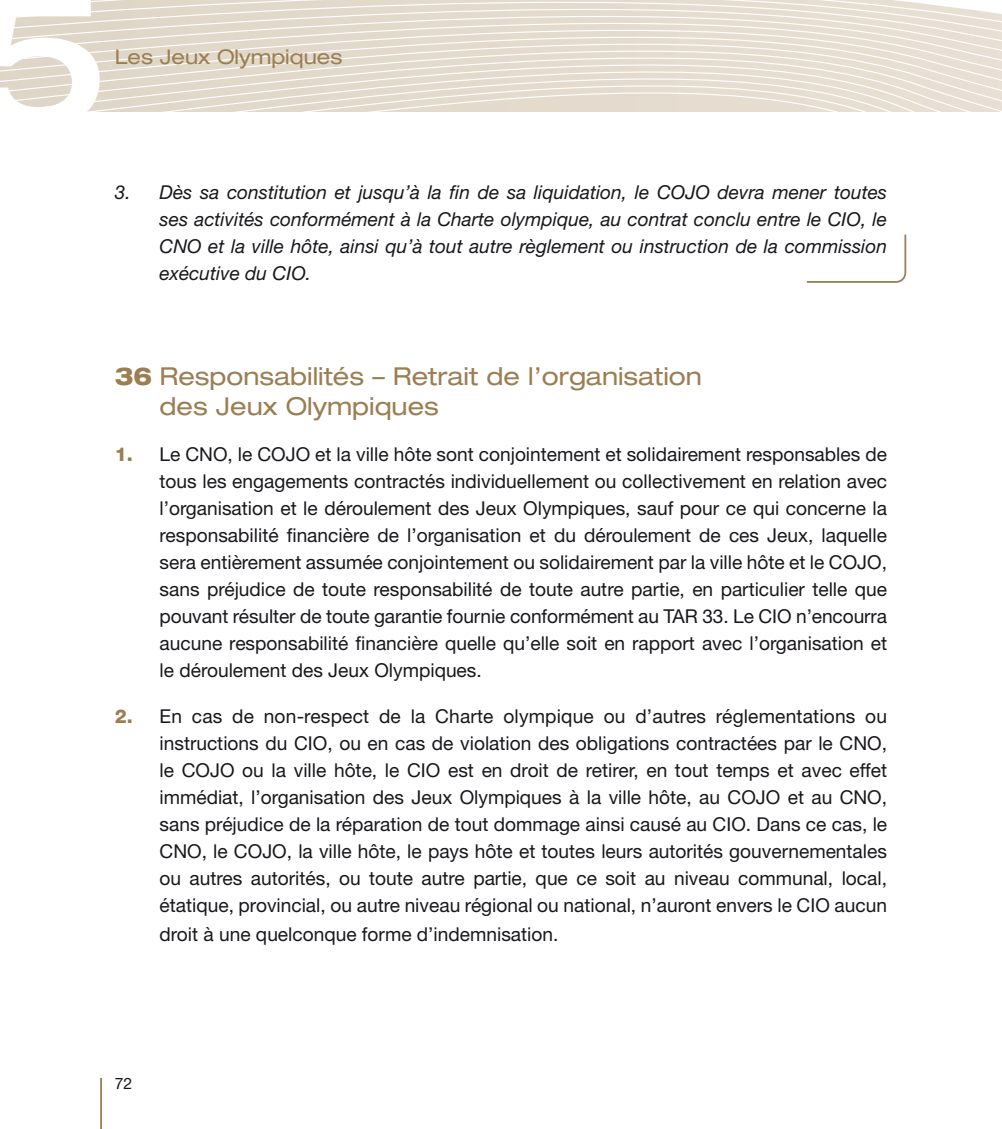
<style>
.page{position:relative;width:1002px;height:1129px;background:#fff}
.page>*{position:absolute;margin:0;border:0;box-sizing:border-box;transform-origin:0 0}
.Texte_Titre{font:expanded 24.75px/29.2px "Helvetica Neue LT Std";color:#9b7e52}
.t1{font:expanded 20.25px "Helvetica Neue LT Std";color:#9b7e52}
.Texte_1{font:19.12px/27px "Helvetica Neue LT Std";color:#1a171c;text-align:justify}
.Règle_1{font:italic 19.12px/27px "Helvetica Neue LT Std";color:#1a171c;text-align:justify}
.t2{font:15.75px "Helvetica Neue LT Std";color:#1a171c}
.s1{font-weight:800}
.s2{font-weight:800;color:#9b7e52}
</style>
<div class="page">
<svg style="left:100px;top:0;width:901px;height:112px;background:#e7dfd4"></svg>
<hr style="left:100px;top:1078px;width:2px;height:51px;background:#9b7e52">
<svg style="left:0;top:0;width:100px;height:112px"></svg>
<svg style="left:806px;top:234px;width:101px;height:49px"></svg>
<p class="t1" style="left:115px;top:45px;width:229px">Les Jeux Olympiques</p>
<p class="Règle_1" style="left:159px;top:178px;width:729px;text-indent:-45px">3. Dès sa constitution et jusqu’à la fin de sa liquidation, le COJO devra mener toutes ses activités conformément à la Charte olympique, au contrat conclu entre le CIO, le CNO et la ville hôte, ainsi qu’à tout autre règlement ou instruction de la commission exécutive du CIO.</p>
<p class="Texte_Titre" style="left:159px;top:362px;width:544px;text-indent:-45px"><span class="s1">36</span> Responsabilités – Retrait de l’organisation des Jeux Olympiques</p>
<p class="Texte_1" style="left:159px;top:440px;width:729px;text-indent:-45px"><span class="s2">1.</span> Le CNO, le COJO et la ville hôte sont conjointement et solidairement responsables de tous les engagements contractés individuellement ou collectivement en relation avec l’organisation et le déroulement des Jeux Olympiques, sauf pour ce qui concerne la responsabilité financière de l’organisation et du déroulement de ces Jeux, laquelle sera entièrement assumée conjointement ou solidairement par la ville hôte et le COJO, sans préjudice de toute responsabilité de toute autre partie, en particulier telle que pouvant résulter de toute garantie fournie conformément au TAR 33. Le CIO n’encourra aucune responsabilité financière quelle qu’elle soit en rapport avec l’organisation et le déroulement des Jeux Olympiques.</p>
<p class="Texte_1" style="left:159px;top:702px;width:729px;text-indent:-45px"><span class="s2">2.</span> En cas de non-respect de la Charte olympique ou d’autres réglementations ou instructions du CIO, ou en cas de violation des obligations contractées par le CNO, le COJO ou la ville hôte, le CIO est en droit de retirer, en tout temps et avec effet immédiat, l’organisation des Jeux Olympiques à la ville hôte, au COJO et au CNO, sans préjudice de la réparation de tout dommage ainsi causé au CIO. Dans ce cas, le CNO, le COJO, la ville hôte, le pays hôte et toutes leurs autorités gouvernementales ou autres autorités, ou toute autre partie, que ce soit au niveau communal, local, étatique, provincial, ou autre niveau régional ou national, n’auront envers le CIO aucun</p>
<p class="Texte_1" style="left:159px;top:921px;width:400px">droit à une quelconque forme d’indemnisation.</p>
<p class="t2" style="left:115px;top:1074px;width:19px">72</p>
</div>
